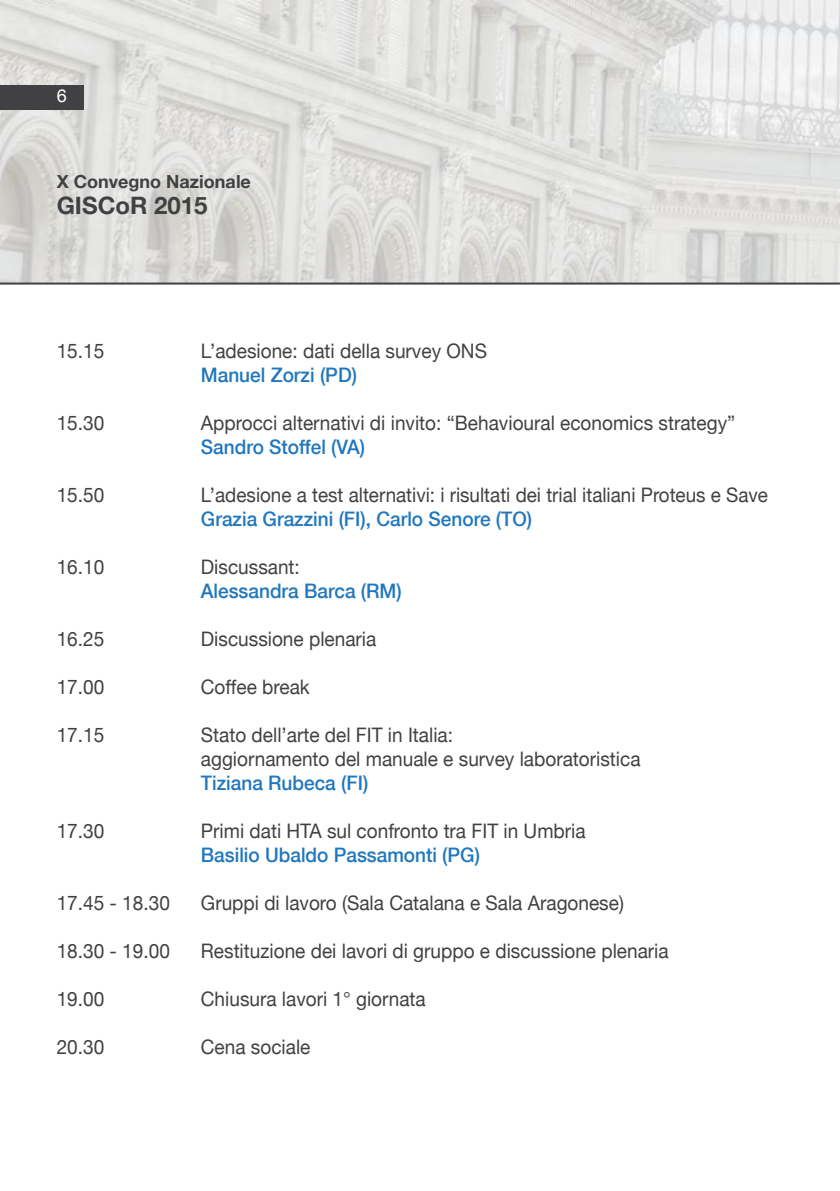
<style>
.page{position:relative;width:840px;height:1191px;background:#fff}
.page>*{position:absolute;margin:0;border:0;box-sizing:border-box;transform-origin:0 0}
.t1{font:700 24px "Helvetica Neue";color:#414042}
.t2{font:20px/24px "Helvetica Neue";color:#414042;scale:.95 1}
.t3{font:500 20px "Helvetica Neue";color:#2077bd;scale:.95 1}
.t4{font:20px "Helvetica Neue";color:#414042;scale:.94 1}
.t5{font:700 18px "Helvetica Neue";color:#414042}
.t6{font:18px "Helvetica Neue";color:#fff}
</style>
<div class="page">
<img style="left:0;top:0;width:839px;height:282px">
<div style="left:0;top:85px;width:83px;height:24px;background:#414042"></div>
<hr style="left:0;top:282px;width:839px;height:2px;background:#414042">
<p class="t6" style="left:57px;top:85px;width:12px">6</p>
<p class="t5" style="left:57px;top:170px;width:196px">X Convegno Nazionale</p>
<p class="t1" style="left:57px;top:190px;width:152px">GISCoR 2015</p>
<p class="t2" style="left:57px;top:338px;width:52px">15.15</p>
<p class="t2" style="left:201px;top:338px;width:302px">L’adesione: dati della survey ONS</p>
<p class="t3" style="left:201px;top:363px;width:166px">Manuel Zorzi (PD)</p>
<p class="t2" style="left:57px;top:410px;width:52px">15.30</p>
<p class="t2" style="left:201px;top:410px;width:563px">Approcci alternativi di invito: “Behavioural economics strategy”</p>
<p class="t3" style="left:201px;top:435px;width:174px">Sandro Stoffel (VA)</p>
<p class="t2" style="left:57px;top:482px;width:52px">15.50</p>
<p class="t4" style="left:201px;top:483px;width:604px">L’adesione a test alternativi: i risultati dei trial italiani Proteus e Save</p>
<p class="t3" style="left:201px;top:507px;width:350px">Grazia Grazzini (FI), Carlo Senore (TO)</p>
<p class="t2" style="left:57px;top:554px;width:52px">16.10</p>
<p class="t2" style="left:201px;top:554px;width:106px">Discussant:</p>
<p class="t3" style="left:201px;top:579px;width:213px">Alessandra Barca (RM)</p>
<p class="t2" style="left:57px;top:626px;width:52px">16.25</p>
<p class="t2" style="left:201px;top:626px;width:186px">Discussione plenaria</p>
<p class="t2" style="left:57px;top:674px;width:52px">17.00</p>
<p class="t2" style="left:201px;top:674px;width:116px">Coffee break</p>
<p class="t2" style="left:57px;top:722px;width:52px">17.15</p>
<p class="t2" style="left:201px;top:722px;width:464px">Stato dell’arte del FIT in Italia:<br>aggiornamento del manuale e survey laboratoristica</p>
<p class="t3" style="left:201px;top:771px;width:178px">Tiziana Rubeca (FI)</p>
<p class="t2" style="left:57px;top:818px;width:52px">17.30</p>
<p class="t2" style="left:201px;top:818px;width:406px">Primi dati HTA sul confronto tra FIT in Umbria</p>
<p class="t3" style="left:201px;top:843px;width:295px">Basilio Ubaldo Passamonti (PG)</p>
<p class="t2" style="left:57px;top:890px;width:120px">17.45 - 18.30</p>
<p class="t2" style="left:201px;top:890px;width:446px">Gruppi di lavoro (Sala Catalana e Sala Aragonese)</p>
<p class="t2" style="left:57px;top:938px;width:120px">18.30 - 19.00</p>
<p class="t2" style="left:201px;top:938px;width:493px">Restituzione dei lavori di gruppo e discussione plenaria</p>
<p class="t2" style="left:57px;top:986px;width:52px">19.00</p>
<p class="t2" style="left:201px;top:986px;width:238px">Chiusura lavori 1° giornata</p>
<p class="t2" style="left:57px;top:1034px;width:52px">20.30</p>
<p class="t2" style="left:201px;top:1034px;width:117px">Cena sociale</p>
</div>
